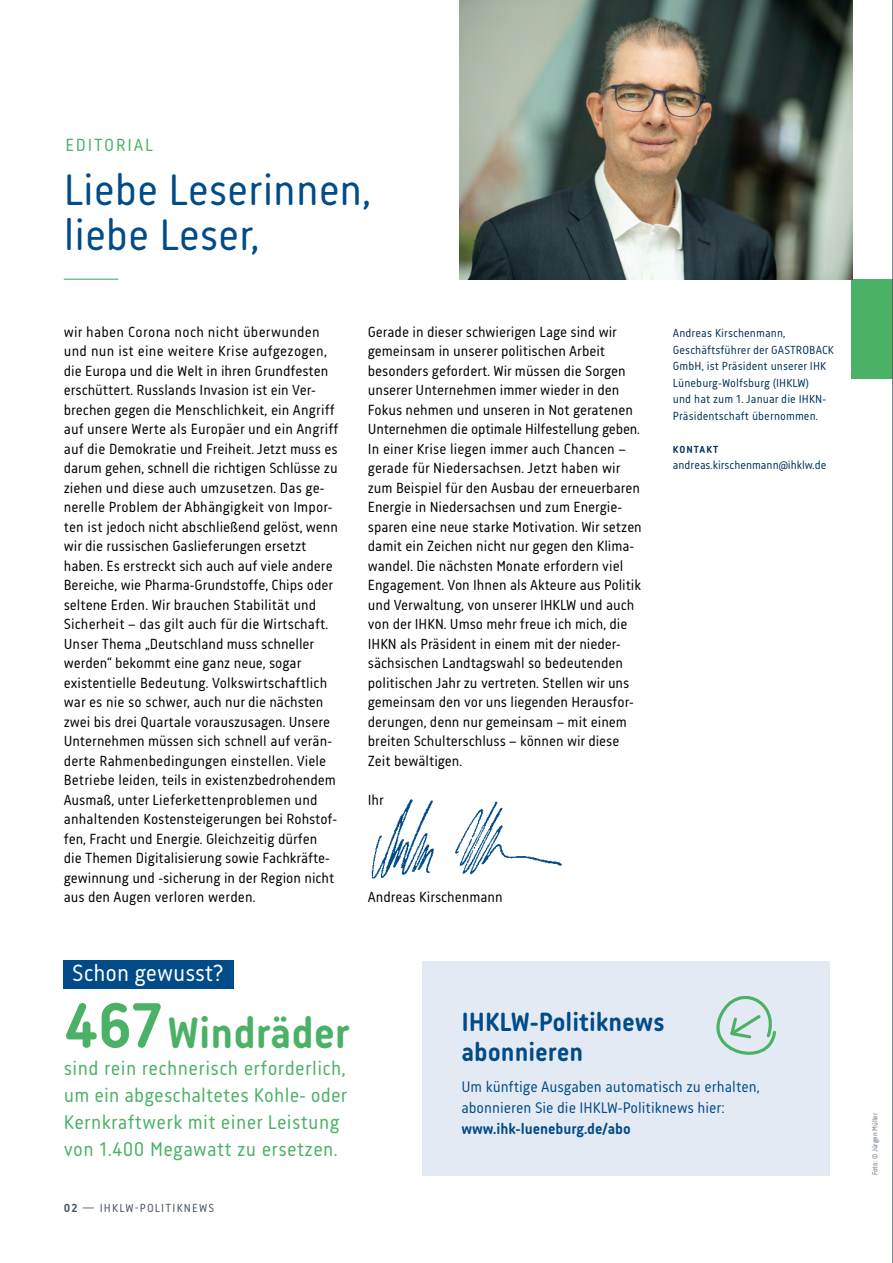
<style>
.page{position:relative;width:893px;height:1263px;background:#fff}
.page>*{position:absolute;margin:0;border:0;box-sizing:border-box;transform-origin:0 0}
.t1{font:45px "Korb";color:#004b88}
.t2{font:700 44.85px "Korb";color:#4bb166}
.t3{font:700 27px "Korb";color:#004b88}
.t4{font:24px "Korb";color:#fff}
.t5{font:20.4px/27.2px "Korb";letter-spacing:.02em;color:#4bb166}
.t6{font:18px "Korb";letter-spacing:.1em;color:#4bb166}
.t7{font:15.75px "Korb";color:#004b88}
.t8{font:700 15.75px "Korb";color:#004b88}
.t9{font:15px/19.5px "Korb";color:#000}
.t10{font:12px/16.5px "Korb";letter-spacing:.01em;color:#00315c}
.t11{font:12px "Korb";letter-spacing:.1em;color:#485464}
.t12{font:700 10.5px "Korb";letter-spacing:.1em;color:#00315c}
.t13{font:7.5px "Korb";color:#697484}
.s1{font-size:65.25px}
.s2{font-weight:700}
</style>
<div class="page">
<div style="left:422px;top:961px;width:407px;height:214px;background:#e4eaf3"></div>
<svg style="left:716px;top:995px;width:60px;height:60px"></svg>
<div style="left:64px;top:960px;width:170px;height:28px;background:#004b88"></div>
<hr style="left:64px;top:279px;width:54px;height:1px;background:#4bb166">
<div style="left:851px;top:280px;width:42px;height:99px;background:#4bb166"></div>
<img style="left:459px;top:0;width:393px;height:280px">
<img style="left:371px;top:799px;width:191px;height:80px">
<hr style="left:892px;top:0;width:1px;height:1263px;background:#485464">
<p class="t6" style="left:66px;top:135px;width:89px">EDITORIAL</p>
<p class="t1" style="left:64px;top:164px;width:308px">Liebe Leserinnen,</p>
<p class="t1" style="left:64px;top:209px;width:197px">liebe Leser,</p>
<p class="t9" style="left:64px;top:322px;width:276px">wir haben Corona noch nicht überwunden und nun ist eine weitere Krise aufgezogen, die Europa und die Welt in ihren Grundfesten erschüttert. Russlands Invasion ist ein Ver&shy;brechen gegen die Menschlichkeit, ein Angriff auf unsere Werte als Europäer und ein Angriff auf die Demokratie und Freiheit. Jetzt muss es darum gehen, schnell die richtigen Schlüsse zu ziehen und diese auch umzusetzen. Das ge&shy;nerelle Problem der Abhängigkeit von Impor&shy;ten ist jedoch nicht abschließend gelöst, wenn wir die russischen Gaslieferungen ersetzt haben. Es erstreckt sich auch auf viele andere Bereiche, wie Pharma-Grundstoffe, Chips oder seltene Erden. Wir brauchen Stabilität und Sicherheit – das gilt auch für die Wirtschaft.<br>Unser Thema „Deutschland muss schneller werden“ bekommt eine ganz neue, sogar existentielle Bedeutung. Volkswirtschaftlich war es nie so schwer, auch nur die nächsten zwei bis drei Quartale vorauszusagen. Unsere Unternehmen müssen sich schnell auf verän&shy;derte Rahmenbedingungen einstellen. Viele Betriebe leiden, teils in existenzbedrohendem Ausmaß, unter Lieferkettenproblemen und anhaltenden Kostensteigerungen bei Rohstof&shy;fen, Fracht und Energie. Gleichzeitig dürfen die Themen Digitalisierung sowie Fachkräfte&shy;gewinnung und -sicherung in der Region nicht aus den Augen verloren werden.</p>
<p class="t9" style="left:368px;top:322px;width:274px">Gerade in dieser schwierigen Lage sind wir gemeinsam in unserer politischen Arbeit besonders gefordert. Wir müssen die Sorgen unserer Unternehmen immer wieder in den Fokus nehmen und unseren in Not geratenen Unternehmen die optimale Hilfestellung geben.</p>
<p class="t9" style="left:368px;top:439px;width:274px">In einer Krise liegen immer auch Chancen – gerade für Niedersachsen. Jetzt haben wir zum Beispiel für den Ausbau der erneuerbaren Energie in Niedersachsen und zum Energie-</p>
<p class="t9" style="left:368px;top:517px;width:276px">sparen eine neue starke Motivation. Wir setzen damit ein Zeichen nicht nur gegen den Klima&shy;wandel. Die nächsten Monate erfordern viel Engagement. Von Ihnen als Akteure aus Politik und Verwaltung, von unserer IHKLW und auch von der IHKN. Umso mehr freue ich mich, die IHKN als Präsident in einem mit der nieder&shy;sächsischen Landtagswahl so bedeutenden politischen Jahr zu vertreten. Stellen wir uns gemeinsam den vor uns liegenden Herausfor&shy;derungen, denn nur gemeinsam – mit einem breiten Schulterschluss – können wir diese Zeit bewältigen.</p>
<p class="t9" style="left:368px;top:790px;width:18px">Ihr</p>
<p class="t9" style="left:368px;top:887px;width:136px">Andreas Kirschenmann</p>
<p class="t4" style="left:72px;top:959px;width:153px">Schon gewusst?</p>
<p class="t10" style="left:673px;top:325px;width:114px">Andreas Kirschenmann,</p>
<p class="t10" style="left:673px;top:341px;width:163px">Geschäftsführer der GASTROBACK<br>GmbH, ist Präsident unserer IHK<br>Lüneburg-Wolfsburg (IHKLW)</p>
<p class="t10" style="left:673px;top:391px;width:155px">und hat zum 1. Januar die IHKN-</p>
<p class="t10" style="left:673px;top:407px;width:147px">Präsidentschaft übernommen.</p>
<p class="t12" style="left:673px;top:443px;width:47px">KONTAKT</p>
<p class="t10" style="left:673px;top:457px;width:155px">andreas.kirschenmann@ihklw.de</p>
<p class="t2" style="left:64px;top:1007px;width:288px"><span class="s1">467</span> Windräder</p>
<p class="t5" style="left:64px;top:1054px;width:285px">sind rein rechnerisch erforderlich, um ein abgeschaltetes Kohle- oder Kernkraftwerk mit einer Leistung von 1.400 Megawatt zu ersetzen.</p>
<p class="t11" style="left:64px;top:1201px;width:152px"><span class="s2">02</span> — IHKLW-POLITIKNEWS</p>
<p class="t3" style="left:461px;top:1006px;width:205px">IHKLW-Politiknews</p>
<p class="t3" style="left:461px;top:1036px;width:123px">abonnieren</p>
<p class="t7" style="left:461px;top:1078px;width:300px">Um künftige Ausgaben automatisch zu erhalten,</p>
<p class="t7" style="left:461px;top:1099px;width:265px">abonnieren Sie die IHKLW-Politiknews hier:</p>
<p class="t8" style="left:461px;top:1120px;width:171px">www.ihk-lueneburg.de/abo</p>
<p class="t13" style="left:871px;top:1175px;width:64px;rotate:-90deg">Foto: © Jürgen Müller</p>
</div>
